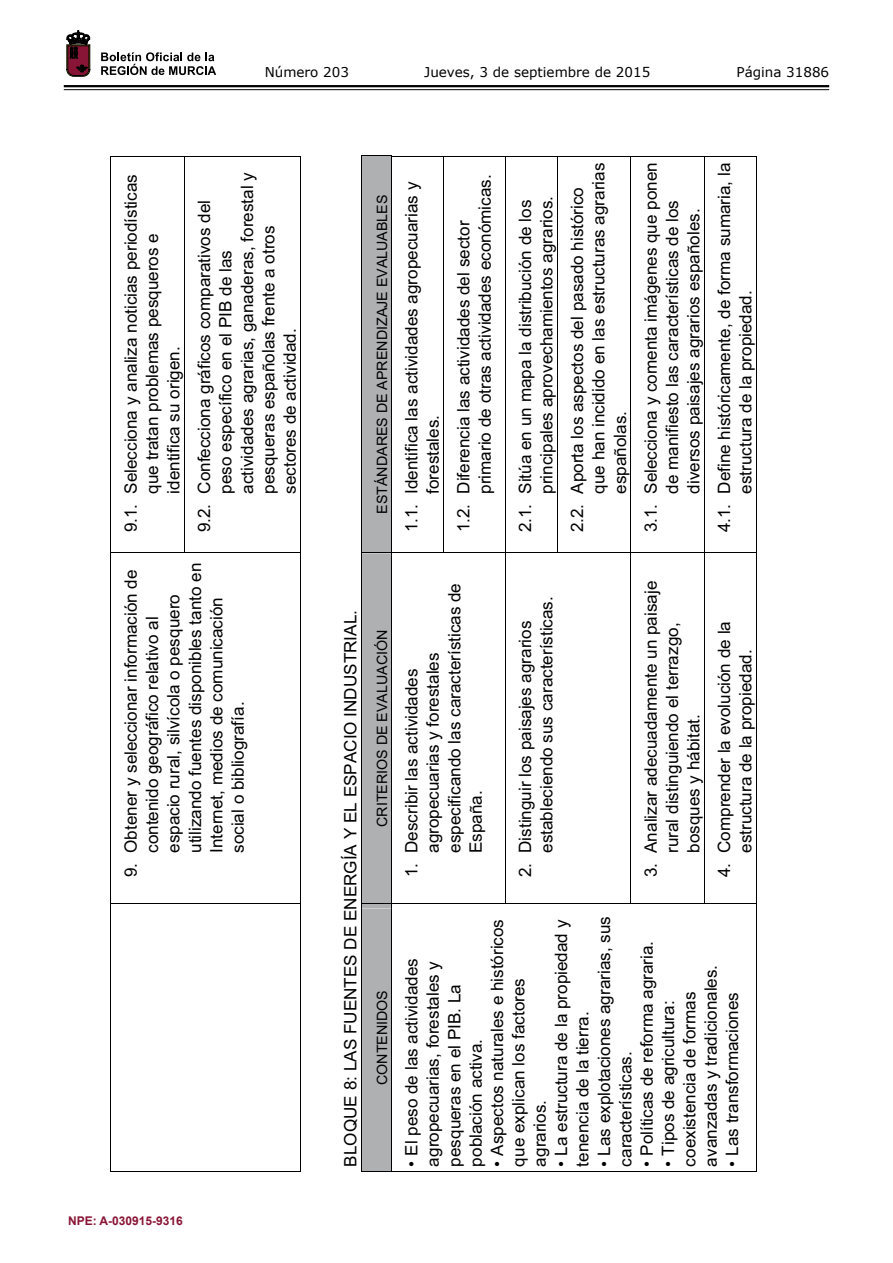
<style>
.page{position:relative;width:893px;height:1263px;background:#fff}
.page>*{position:absolute;margin:0;border:0;box-sizing:border-box;transform-origin:0 0}
.t1{font:17.1px/21.3px "Arial";color:#000}
.t2{font:14.25px "Arial";color:#000}
.t3{font:13.5px "Verdana";color:#000}
.t4{font:700 12px "Arial";color:#891536}
</style>
<div class="page">
<hr style="left:64px;top:85px;width:765px;height:2px;background:#000">
<hr style="left:64px;top:89px;width:765px;height:1px;background:#000">
<svg style="left:101px;top:52px;width:115px;height:23px"></svg>
<svg style="left:67px;top:31px;width:23px;height:45px"></svg>
<hr style="left:111px;top:156px;width:1px;height:1016px;background:#000">
<hr style="left:111px;top:1171px;width:73px;height:1px;background:#000">
<hr style="left:111px;top:903px;width:73px;height:1px;background:#000">
<hr style="left:111px;top:553px;width:73px;height:1px;background:#000">
<hr style="left:111px;top:156px;width:73px;height:1px;background:#000">
<hr style="left:184px;top:156px;width:1px;height:397px;background:#000">
<hr style="left:185px;top:1171px;width:116px;height:1px;background:#000">
<hr style="left:300px;top:904px;width:1px;height:268px;background:#000">
<hr style="left:185px;top:903px;width:116px;height:1px;background:#000">
<hr style="left:300px;top:858px;width:1px;height:45px;background:#000">
<hr style="left:300px;top:553px;width:1px;height:304px;background:#000">
<hr style="left:185px;top:553px;width:116px;height:1px;background:#000">
<hr style="left:300px;top:499px;width:1px;height:54px;background:#000">
<hr style="left:300px;top:157px;width:1px;height:341px;background:#000">
<hr style="left:185px;top:156px;width:116px;height:1px;background:#000">
<div style="left:361px;top:155px;width:31px;height:1017px;background:#afb0b2"></div>
<hr style="left:392px;top:1171px;width:51px;height:1px;background:#000">
<hr style="left:392px;top:903px;width:51px;height:1px;background:#000">
<hr style="left:392px;top:553px;width:51px;height:1px;background:#000">
<hr style="left:392px;top:156px;width:51px;height:1px;background:#000">
<hr style="left:443px;top:156px;width:1px;height:397px;background:#000">
<hr style="left:444px;top:1171px;width:61px;height:1px;background:#000">
<hr style="left:444px;top:903px;width:61px;height:1px;background:#000">
<hr style="left:444px;top:553px;width:61px;height:1px;background:#000">
<hr style="left:444px;top:156px;width:61px;height:1px;background:#000">
<hr style="left:505px;top:156px;width:1px;height:748px;background:#000">
<hr style="left:506px;top:1171px;width:51px;height:1px;background:#000">
<hr style="left:506px;top:903px;width:51px;height:1px;background:#000">
<hr style="left:506px;top:553px;width:51px;height:1px;background:#000">
<hr style="left:506px;top:156px;width:51px;height:1px;background:#000">
<hr style="left:557px;top:156px;width:1px;height:397px;background:#000">
<hr style="left:558px;top:1171px;width:72px;height:1px;background:#000">
<hr style="left:558px;top:903px;width:72px;height:1px;background:#000">
<hr style="left:558px;top:553px;width:72px;height:1px;background:#000">
<hr style="left:558px;top:156px;width:72px;height:1px;background:#000">
<hr style="left:630px;top:156px;width:1px;height:748px;background:#000">
<hr style="left:631px;top:1171px;width:73px;height:1px;background:#000">
<hr style="left:631px;top:903px;width:73px;height:1px;background:#000">
<hr style="left:631px;top:553px;width:73px;height:1px;background:#000">
<hr style="left:631px;top:156px;width:73px;height:1px;background:#000">
<hr style="left:704px;top:156px;width:1px;height:748px;background:#000">
<hr style="left:704px;top:1171px;width:52px;height:1px;background:#000">
<hr style="left:756px;top:904px;width:1px;height:268px;background:#000">
<hr style="left:704px;top:903px;width:52px;height:1px;background:#000">
<hr style="left:756px;top:858px;width:1px;height:45px;background:#000">
<hr style="left:756px;top:553px;width:1px;height:304px;background:#000">
<hr style="left:704px;top:553px;width:52px;height:1px;background:#000">
<hr style="left:756px;top:499px;width:1px;height:54px;background:#000">
<hr style="left:756px;top:157px;width:1px;height:341px;background:#000">
<hr style="left:704px;top:156px;width:52px;height:1px;background:#000">
<p class="t3" style="left:265px;top:62px;width:86px">Número 203</p>
<p class="t3" style="left:424px;top:62px;width:228px">Jueves, 3 de septiembre de 2015</p>
<p class="t3" style="left:736px;top:62px;width:94px">Página 31886</p>
<p class="t1" style="left:194px;top:494px;width:323px;text-indent:-39px;rotate:-90deg">9.2. Confecciona gráficos comparativos del peso específico en el PIB de las actividades agrarias, ganaderas, forestal y pesqueras españolas frente a otros sectores de actividad.</p>
<p class="t1" style="left:120px;top:494px;width:321px;text-indent:-39px;rotate:-90deg">9.1. Selecciona y analiza noticias periodísticas que tratan problemas pesqueros e identifica su origen.</p>
<p class="t1" style="left:120px;top:853px;width:292px;text-indent:-24px;rotate:-90deg">9. Obtener y seleccionar información de contenido geográfico relativo al espacio rural, silvícola o pesquero utilizando fuentes disponibles tanto en Internet, medios de comunicación social o bibliografía.</p>
<p class="t4" style="left:68px;top:1213px;width:116px">NPE: A-030915-9316</p>
<p class="t2" style="left:373px;top:514px;width:321px;rotate:-90deg">ESTÁNDARES DE APRENDIZAJE EVALUABLES</p>
<p class="t1" style="left:401px;top:494px;width:313px;text-indent:-39px;rotate:-90deg">1.1. Identifica las actividades agropecuarias y forestales.</p>
<p class="t1" style="left:453px;top:494px;width:321px;text-indent:-39px;rotate:-90deg">1.2. Diferencia las actividades del sector primario de otras actividades económicas.</p>
<p class="t1" style="left:515px;top:532px;width:338px;text-align:right;rotate:-90deg">2.1. Sitúa en un mapa la distribución de los principales aprovechamientos agrarios.</p>
<p class="t1" style="left:567px;top:494px;width:332px;text-indent:-39px;rotate:-90deg">2.2. Aporta los aspectos del pasado histórico que han incidido en las estructuras agrarias españolas.</p>
<p class="t1" style="left:640px;top:532px;width:371px;text-align:center;rotate:-90deg">3.1. Selecciona y comenta imágenes que ponen de manifiesto las características de los<br>diversos paisajes agrarios españoles.</p>
<p class="t1" style="left:714px;top:494px;width:332px;text-indent:-39px;rotate:-90deg">4.1. Define históricamente, de forma sumaria, la estructura de la propiedad.</p>
<p class="t1" style="left:340px;top:1166px;width:558px;rotate:-90deg">BLOQUE 8: LAS FUENTES DE ENERGÍA Y EL ESPACIO INDUSTRIAL.</p>
<p class="t2" style="left:373px;top:827px;width:199px;rotate:-90deg">CRITERIOS DE EVALUACIÓN</p>
<p class="t2" style="left:373px;top:1085px;width:97px;rotate:-90deg">CONTENIDOS</p>
<p class="t1" style="left:401px;top:853px;width:271px;text-indent:-24px;rotate:-90deg">1. Describir las actividades agropecuarias y forestales especificando las características de<br>España.</p>
<p class="t1" style="left:515px;top:853px;width:258px;text-indent:-24px;rotate:-90deg">2. Distinguir los paisajes agrarios estableciendo sus características.</p>
<p class="t1" style="left:640px;top:853px;width:273px;text-indent:-24px;rotate:-90deg">3. Analizar adecuadamente un paisaje rural distinguiendo el terrazgo, bosques y hábitat.</p>
<p class="t1" style="left:714px;top:877px;width:258px;text-align:center;rotate:-90deg">4. Comprender la evolución de la estructura de la propiedad.</p>
<p class="t1" style="left:487px;top:1166px;width:249px;rotate:-90deg">• Aspectos naturales e históricos que explican los factores agrarios.</p>
<p class="t1" style="left:551px;top:1166px;width:248px;rotate:-90deg">• La estructura de la propiedad y tenencia de la tierra.</p>
<p class="t1" style="left:593px;top:1166px;width:252px;rotate:-90deg">• Las explotaciones agrarias, sus características.</p>
<p class="t1" style="left:401px;top:1166px;width:210px;rotate:-90deg">• El peso de las actividades agropecuarias, forestales y pesqueras en el PIB. La población activa.</p>
<p class="t1" style="left:636px;top:1166px;width:227px;rotate:-90deg">• Políticas de reforma agraria.</p>
<p class="t1" style="left:658px;top:1166px;width:203px;rotate:-90deg">• Tipos de agricultura: coexistencia de formas avanzadas y tradicionales.</p>
<p class="t1" style="left:722px;top:1166px;width:176px;rotate:-90deg">• Las transformaciones</p>
</div>
